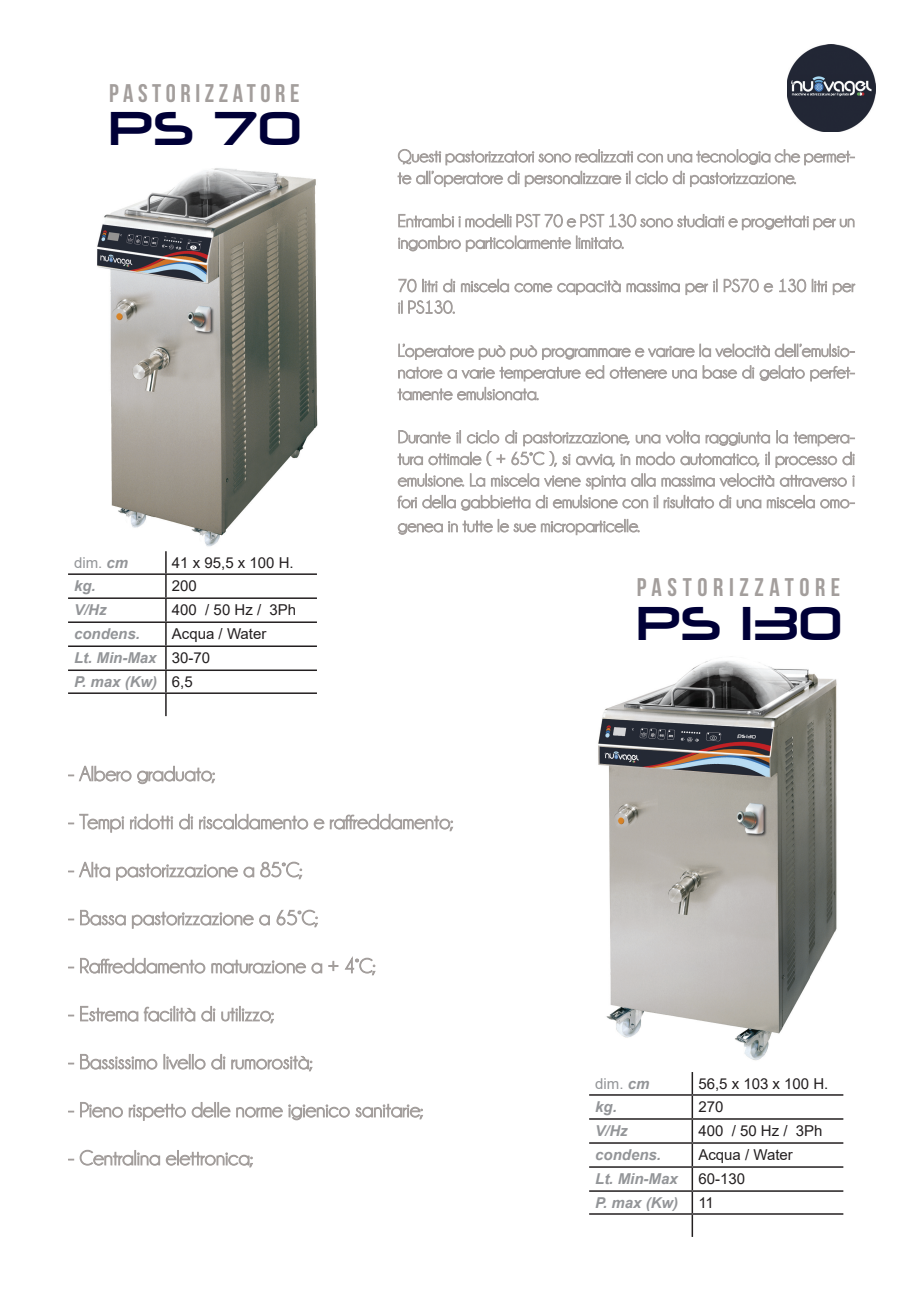
<style>
.page{position:relative;width:919px;height:1289px;background:#fff}
.page>*{position:absolute;margin:0;border:0;box-sizing:border-box;transform-origin:0 0}
.t1{font:45px "Neuropolitical";color:#000037}
.t2{font:25.5px "Bebas Neue";letter-spacing:.22em;color:#a39e9c}
.t3{font:25.5px "Bebas Neue";letter-spacing:.18em;color:#a39e9c}
.t4{font:15px/24px "Arial";color:#231f20}
.t5{font:italic 700 15px "Arial";color:#939598}
.t6{font:15px "Arial";color:#939598}
.s1{font-weight:700;font-style:italic}
.s2{font-weight:700;font-style:italic;color:#939598}
</style>
<div class="page">
<img style="left:97px;top:168px;width:221px;height:379px">
<img style="left:598px;top:660px;width:239px;height:401px">
<svg style="left:397px;top:149px;width:457px;height:38px"></svg>
<svg style="left:398px;top:213px;width:456px;height:39px"></svg>
<svg style="left:723px;top:278px;width:133px;height:17px"></svg>
<svg style="left:398px;top:278px;width:319px;height:36px"></svg>
<svg style="left:397px;top:343px;width:457px;height:58px"></svg>
<svg style="left:397px;top:430px;width:458px;height:81px"></svg>
<svg style="left:397px;top:519px;width:243px;height:16px"></svg>
<svg style="left:68px;top:765px;width:147px;height:19px"></svg>
<svg style="left:68px;top:813px;width:385px;height:20px"></svg>
<svg style="left:68px;top:861px;width:42px;height:16px"></svg>
<svg style="left:116px;top:863px;width:138px;height:18px"></svg>
<svg style="left:260px;top:861px;width:43px;height:18px"></svg>
<svg style="left:68px;top:918px;width:6px;height:2px"></svg>
<svg style="left:80px;top:909px;width:46px;height:16px"></svg>
<svg style="left:132px;top:911px;width:138px;height:18px"></svg>
<svg style="left:276px;top:909px;width:42px;height:18px"></svg>
<svg style="left:68px;top:966px;width:6px;height:2px"></svg>
<svg style="left:80px;top:957px;width:242px;height:16px"></svg>
<svg style="left:328px;top:956px;width:48px;height:19px"></svg>
<svg style="left:68px;top:1014px;width:6px;height:2px"></svg>
<svg style="left:80px;top:1005px;width:115px;height:16px"></svg>
<svg style="left:201px;top:1005px;width:73px;height:18px"></svg>
<svg style="left:68px;top:1062px;width:6px;height:2px"></svg>
<svg style="left:80px;top:1054px;width:78px;height:15px"></svg>
<svg style="left:164px;top:1054px;width:149px;height:17px"></svg>
<svg style="left:68px;top:1110px;width:6px;height:2px"></svg>
<svg style="left:80px;top:1102px;width:343px;height:19px"></svg>
<svg style="left:68px;top:1149px;width:185px;height:18px"></svg>
<img style="left:787px;top:44px;width:88px;height:88px">
<hr style="left:165px;top:551px;width:2px;height:22px;background:#231f20">
<hr style="left:68px;top:573px;width:98px;height:2px;background:#231f20">
<hr style="left:166px;top:573px;width:151px;height:2px;background:#231f20">
<hr style="left:165px;top:575px;width:2px;height:22px;background:#231f20">
<hr style="left:68px;top:597px;width:98px;height:2px;background:#231f20">
<hr style="left:166px;top:597px;width:151px;height:2px;background:#231f20">
<hr style="left:165px;top:599px;width:2px;height:22px;background:#231f20">
<hr style="left:68px;top:621px;width:98px;height:2px;background:#231f20">
<hr style="left:166px;top:621px;width:151px;height:2px;background:#231f20">
<hr style="left:165px;top:623px;width:2px;height:22px;background:#231f20">
<hr style="left:68px;top:645px;width:98px;height:2px;background:#231f20">
<hr style="left:166px;top:645px;width:151px;height:2px;background:#231f20">
<hr style="left:165px;top:647px;width:2px;height:22px;background:#231f20">
<hr style="left:68px;top:669px;width:98px;height:2px;background:#231f20">
<hr style="left:166px;top:669px;width:151px;height:2px;background:#231f20">
<hr style="left:165px;top:671px;width:2px;height:21px;background:#231f20">
<hr style="left:68px;top:692px;width:98px;height:2px;background:#231f20">
<hr style="left:166px;top:692px;width:151px;height:2px;background:#231f20">
<hr style="left:165px;top:694px;width:2px;height:22px;background:#231f20">
<hr style="left:691px;top:1071px;width:2px;height:23px;background:#231f20">
<hr style="left:589px;top:1094px;width:103px;height:1px;background:#231f20">
<hr style="left:692px;top:1094px;width:151px;height:1px;background:#231f20">
<hr style="left:691px;top:1095px;width:2px;height:23px;background:#231f20">
<hr style="left:589px;top:1118px;width:103px;height:1px;background:#231f20">
<hr style="left:692px;top:1118px;width:151px;height:1px;background:#231f20">
<hr style="left:691px;top:1119px;width:2px;height:23px;background:#231f20">
<hr style="left:589px;top:1142px;width:103px;height:1px;background:#231f20">
<hr style="left:692px;top:1142px;width:151px;height:1px;background:#231f20">
<hr style="left:691px;top:1143px;width:2px;height:23px;background:#231f20">
<hr style="left:589px;top:1166px;width:103px;height:1px;background:#231f20">
<hr style="left:692px;top:1166px;width:151px;height:1px;background:#231f20">
<hr style="left:691px;top:1167px;width:2px;height:23px;background:#231f20">
<hr style="left:589px;top:1190px;width:103px;height:1px;background:#231f20">
<hr style="left:692px;top:1190px;width:151px;height:1px;background:#231f20">
<hr style="left:691px;top:1191px;width:2px;height:22px;background:#231f20">
<hr style="left:589px;top:1213px;width:103px;height:1px;background:#231f20">
<hr style="left:692px;top:1213px;width:151px;height:1px;background:#231f20">
<hr style="left:691px;top:1214px;width:2px;height:22px;background:#231f20">
<h2 class="t3" style="left:109px;top:79px;width:192px">PASTORIZZATORE</h2>
<h1 class="t1" style="left:109px;top:100px;width:193px">PS 70</h1>
<p class="t6" style="left:74px;top:552px;width:56px">dim. <span class="s1">cm</span></p>
<p class="t4" style="left:172px;top:551px;width:123px">41 x 95,5 x 100 H.</p>
<p class="t5" style="left:74px;top:576px;width:23px">kg.</p>
<p class="t4" style="left:172px;top:573px;width:27px">200</p>
<p class="t5" style="left:74px;top:600px;width:34px">V/Hz</p>
<p class="t4" style="left:172px;top:597px;width:126px">400 / 50 Hz / 3Ph</p>
<p class="t5" style="left:74px;top:624px;width:67px">condens.</p>
<p class="t4" style="left:74px;top:621px;width:194px;text-indent:98px">Acqua / Water<br><span class="s2">Lt. Min-Max</span> 30-70<br><span class="s2">P. max (Kw)</span> 6,5</p>
<h2 class="t2" style="left:636px;top:573px;width:205px">PASTORIZZATORE</h2>
<h1 class="t1" style="left:636px;top:594px;width:206px">PS 130</h1>
<p class="t6" style="left:595px;top:1073px;width:56px">dim. <span class="s1">cm</span></p>
<p class="t4" style="left:698px;top:1071px;width:132px">56,5 x 103 x 100 H.</p>
<p class="t5" style="left:595px;top:1096px;width:23px">kg.</p>
<p class="t4" style="left:698px;top:1094px;width:27px">270</p>
<p class="t5" style="left:595px;top:1120px;width:34px">V/Hz</p>
<p class="t4" style="left:698px;top:1118px;width:126px">400 / 50 Hz / 3Ph</p>
<p class="t5" style="left:595px;top:1144px;width:67px">condens.</p>
<p class="t4" style="left:698px;top:1142px;width:96px">Acqua / Water</p>
<p class="t5" style="left:595px;top:1168px;width:84px">Lt. Min-Max</p>
<p class="t4" style="left:698px;top:1166px;width:48px">60-130</p>
<p class="t5" style="left:595px;top:1192px;width:85px">P. max (Kw)</p>
<p class="t4" style="left:698px;top:1190px;width:17px">11</p>
</div>
